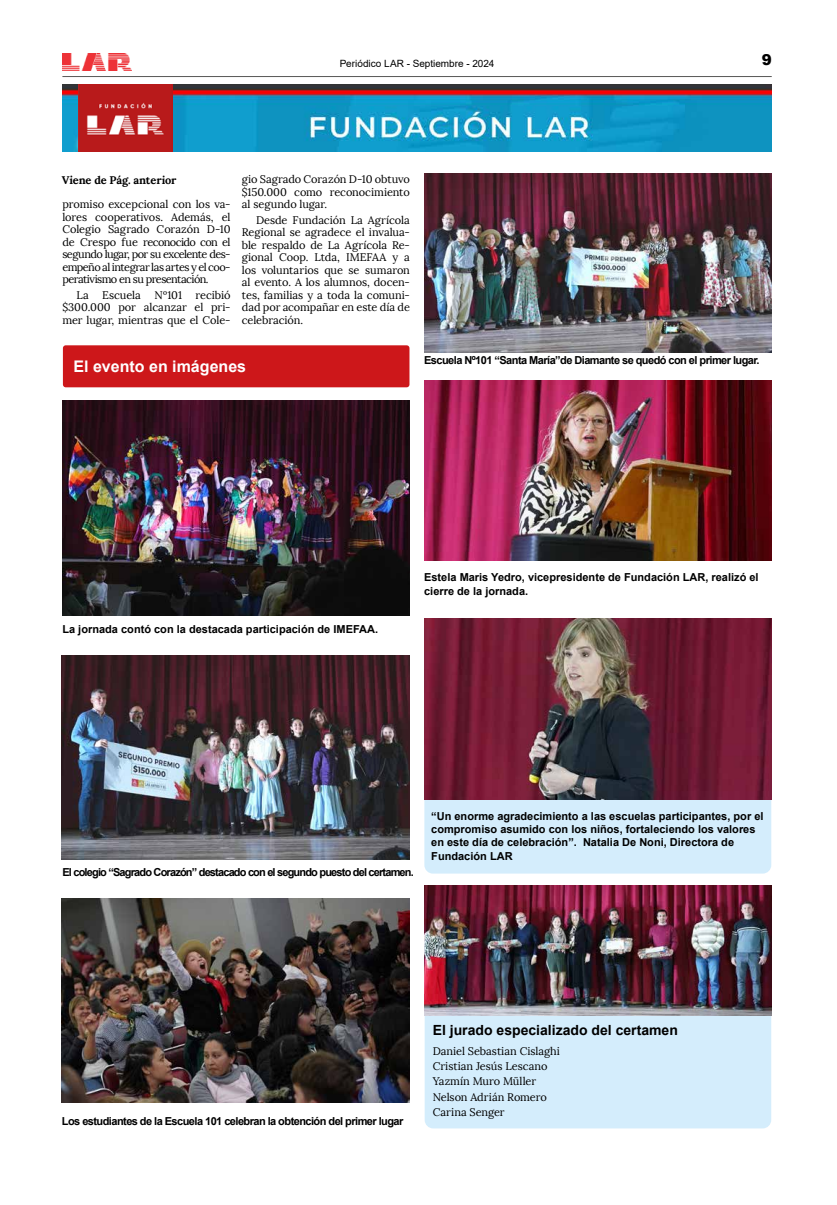
<style>
.page{position:relative;width:837px;height:1205px;background:#fff}
.page>*{position:absolute;margin:0;border:0;box-sizing:border-box;transform-origin:0 0}
.t1{font:700 16px "Arial";color:#fff}
.t2{font:900 15px "Arial";color:#000}
.t3{font:700 14px "Arial";color:#000}
.t4{font:11px/12.5px "Lora";letter-spacing:-.01em;color:#000;text-align:justify}
.t5{font:700 11px/13.2px "Arial";color:#000}
.t6{font:700 11px "Arial";letter-spacing:-.05em;color:#000}
.t7{font:700 11px "Arial";letter-spacing:-.075em;color:#000}
.t8{font:700 11px "Lora";letter-spacing:-.01em;color:#000}
.t9{font:10px "Arial";color:#000}
</style>
<div class="page">
<img style="left:62px;top:54px;width:69px;height:17px">
<hr style="left:62px;top:76px;width:709px;height:1px;background:#575756">
<div style="left:424px;top:783px;width:347px;height:90px;background:#d4edfc;border-radius:9px"></div>
<img style="left:62px;top:84px;width:709px;height:68px">
<img style="left:79px;top:84px;width:93px;height:68px">
<div style="left:424px;top:1007px;width:347px;height:121px;background:#d4edfc;border-radius:9px"></div>
<div style="left:63px;top:345px;width:346px;height:42px;background:#cd171a;border-radius:3px"></div>
<img style="left:62px;top:401px;width:348px;height:215px">
<img style="left:424px;top:173px;width:347px;height:179px">
<img style="left:62px;top:656px;width:347px;height:203px">
<img style="left:62px;top:899px;width:347px;height:203px">
<img style="left:424px;top:885px;width:347px;height:130px">
<img style="left:424px;top:380px;width:347px;height:180px">
<img style="left:424px;top:619px;width:347px;height:180px">
<p class="t9" style="left:339px;top:56px;width:156px">Periódico LAR - Septiembre - 2024</p>
<h2 class="t2" style="left:761px;top:48px;width:12px">9</h2>
<p class="t4" style="left:242px;top:173px;width:170px">gio Sagrado Corazón D-10 obtuvo $150.000 como reconocimiento al segundo lugar.</p>
<p class="t4" style="left:242px;top:214px;width:170px;text-indent:14px">Desde Fundación La Agrícola Regional se agradece el invalua&shy;ble respaldo de La Agrícola Re&shy;gional Coop. Ltda, IMEFAA y a los voluntarios que se sumaron al evento. A los alumnos, docen&shy;tes, familias y a toda la comuni&shy;dad por acompañar en este día de celebración.</p>
<h1 class="t1" style="left:73px;top:355px;width:174px">El evento en imágenes</h1>
<p class="t8" style="left:62px;top:173px;width:116px">Viene de Pág. anterior</p>
<p class="t4" style="left:62px;top:198px;width:170px">promiso excepcional con los va&shy;lores cooperativos. Además, el Colegio Sagrado Corazón D-10 de Crespo fue reconocido con el segundo lugar, por su excelente des&shy;empeño al integrar las artes y el coo&shy;perativismo en su presentación.</p>
<p class="t4" style="left:62px;top:288px;width:170px;text-indent:14px">La Escuela Nº101 recibió $300.000 por alcanzar el pri&shy;mer lugar, mientras que el Cole-</p>
<p class="t6" style="left:424px;top:352px;width:337px">Escuela Nº101 “Santa María”de Diamante se quedó con el primer lugar.</p>
<p class="t5" style="left:62px;top:622px;width:317px">La jornada contó con la destacada participación de IMEFAA.</p>
<p class="t5" style="left:424px;top:571px;width:336px">Estela Maris Yedro, vicepresidente de Fundación LAR, realizó el cierre de la jornada.</p>
<p class="t7" style="left:62px;top:864px;width:353px">El colegio “Sagrado Corazón” destacado con el segundo puesto del certamen.</p>
<p class="t5" style="left:431px;top:809px;width:333px">“Un enorme agradecimiento a las escuelas participantes, por el compromiso asumido con los niños, fortaleciendo los valores en este día de celebración”. Natalia De Noni, Directora de Fundación LAR</p>
<p class="t6" style="left:62px;top:1113px;width:343px">Los estudiantes de la Escuela 101 celebran la obtención del primer lugar</p>
<p class="t3" style="left:432px;top:1020px;width:247px">El jurado especializado del certamen</p>
<p class="t4" style="left:432px;top:1043px;width:129px;line-height:15.3px;text-align:left">Daniel Sebastian Cislaghi<br>Cristian Jesús Lescano<br>Yazmín Muro Müller<br>Nelson Adrián Romero<br>Carina Senger</p>
</div>
